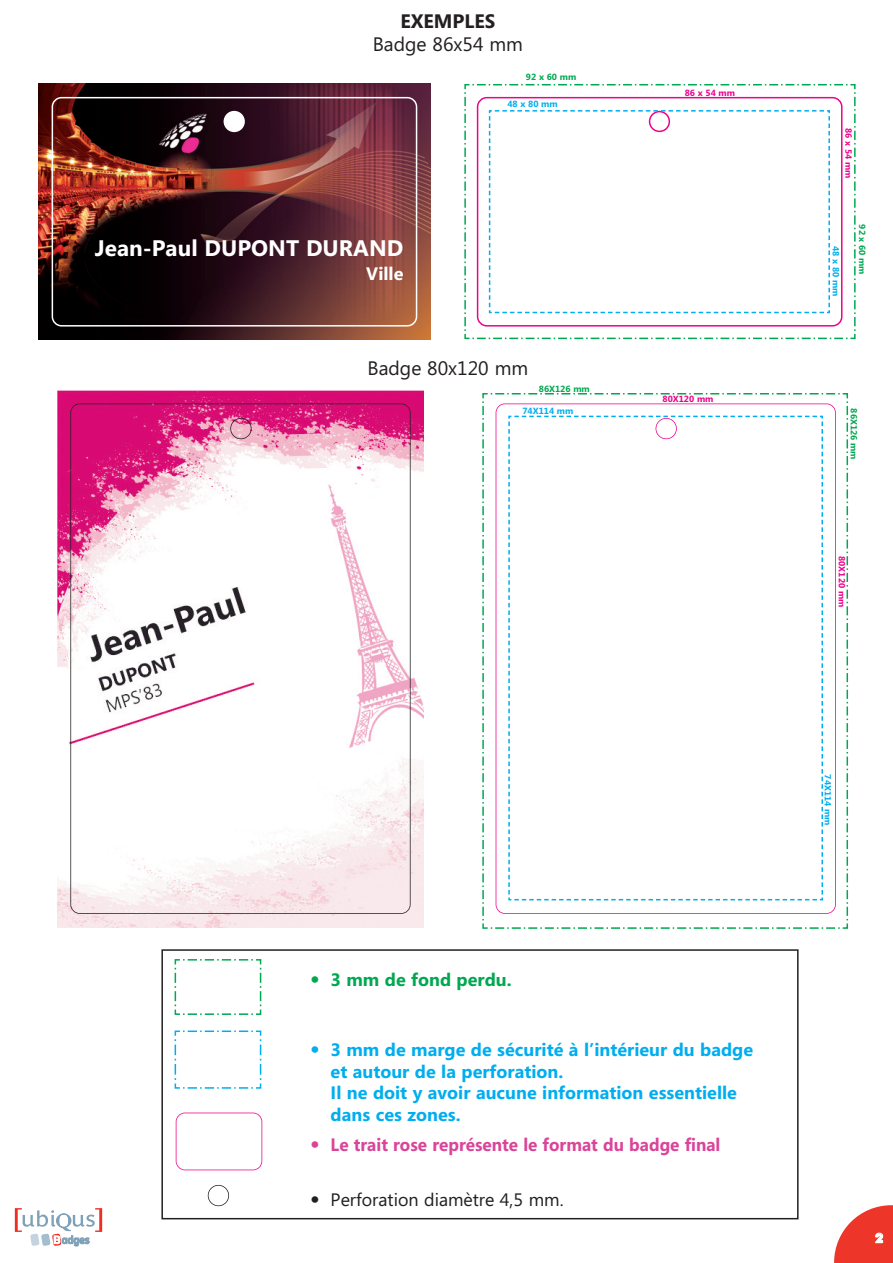
<style>
.page{position:relative;width:893px;height:1263px;background:#fff}
.page>*{position:absolute;margin:0;border:0;box-sizing:border-box;transform-origin:0 0}
.t1{font:700 22.5px "Segoe";color:#fff}
.t2{font:19.5px "Segoe";color:#231f20}
.t3{font:700 19.5px "Segoe";color:#231f20}
.t4{font:700 18px/21.6px "Segoe";color:#00aeef}
.t5{font:700 18px "Segoe";color:#da4599;scale:.95 1}
.t6{font:18px "Segoe";color:#231f20}
.t7{font:700 18px "Segoe";color:#00a851}
.t8{font:700 18px "Segoe";color:#fff}
.t9{font:15.15px "Segoe";color:#e93e23}
.t10{font:700 9px "Segoe";color:#00aeef}
.t11{font:700 9px "Segoe";color:#ed028c}
.t12{font:700 9px "Segoe";color:#00a851}
.s1{font-family:"Cg Bernhardt"}
.s2{font-family:"Cg Bernhardt";font-weight:700}
.s3{font-family:"A Loveof Thunder";font-size:12.6px;color:#fff}
</style>
<div class="page">
<svg style="left:834px;top:1205px;width:59px;height:58px"></svg>
<img style="left:58px;top:391px;width:365px;height:536px">
<img style="left:39px;top:84px;width:391px;height:255px">
<svg style="left:464px;top:84px;width:392px;height:256px"></svg>
<img style="left:52px;top:97px;width:365px;height:230px">
<div style="left:224px;top:111px;width:21px;height:21px;background:#fff;border-radius:50%"></div>
<div style="left:161px;top:949px;width:638px;height:270px;border:2px solid #231f20"></div>
<svg style="left:174px;top:959px;width:88px;height:56px"></svg>
<svg style="left:174px;top:1030px;width:88px;height:59px"></svg>
<div style="left:208px;top:1185px;width:21px;height:21px;border:2px solid #231f20;border-radius:50%"></div>
<div style="left:176px;top:1112px;width:86px;height:58px;border:2px solid #ed028c;border-radius:9px"></div>
<div style="left:70px;top:403px;width:341px;height:511px;border:2px solid #231f20;border-radius:9px"></div>
<div style="left:230px;top:418px;width:22px;height:21px;border:2px solid #231f20;border-radius:50%"></div>
<svg style="left:482px;top:393px;width:367px;height:536px"></svg>
<svg style="left:15px;top:1208px;width:87px;height:38px"></svg>
<p class="t3" style="left:400px;top:9px;width:96px">EXEMPLES</p>
<p class="t2" style="left:373px;top:33px;width:152px">Badge 86x54 mm</p>
<p class="t12" style="left:526px;top:72px;width:52px">92 x 60 mm</p>
<p class="t1" style="left:95px;top:235px;width:310px">Jean-Paul DUPONT DURAND</p>
<p class="t8" style="left:366px;top:263px;width:39px">Ville</p>
<p class="t10" style="left:507px;top:99px;width:52px">48 x 80 mm</p>
<p class="t2" style="left:367px;top:357px;width:162px">Badge 80x120 mm</p>
<p class="t10" style="left:522px;top:406px;width:52px">74X114 mm</p>
<p class="t12" style="left:539px;top:383px;width:52px">86X126 mm</p>
<p class="t11" style="left:685px;top:88px;width:52px">86 x 54 mm</p>
<p class="t11" style="left:662px;top:394px;width:52px">80X120 mm</p>
<p class="t7" style="left:310px;top:969px;width:203px"><span class="s1">•</span> 3 mm de fond perdu.</p>
<p class="t4" style="left:331px;top:1039px;width:424px;text-indent:-20px"><span class="s1">•</span> 3 mm de marge de sécurité à l’intérieur du badge et autour de la perforation.<br>Il ne doit y avoir aucune information essentielle dans ces zones.</p>
<p class="t5" style="left:310px;top:1134px;width:433px"><span class="s1">•</span> Le trait rose représente le format du badge final</p>
<p class="t6" style="left:310px;top:1189px;width:255px"><span class="s2">•</span> Perforation diamètre 4,5 mm.</p>
<p class="t11" style="left:854px;top:128px;width:52px;rotate:90deg">86 x 54 mm</p>
<p class="t10" style="left:841px;top:246px;width:52px;rotate:90deg">48 x 80 mm</p>
<p class="t12" style="left:867px;top:224px;width:52px;rotate:90deg">92 x 60 mm</p>
<p class="t12" style="left:859px;top:408px;width:52px;rotate:90deg">86X126 mm</p>
<p class="t11" style="left:847px;top:556px;width:52px;rotate:90deg">80X120 mm</p>
<p class="t10" style="left:833px;top:774px;width:52px;rotate:90deg">74X114 mm</p>
<p class="t9" style="left:870px;top:1229px;width:18px">[<span class="s3">2</span>]</p>
</div>
